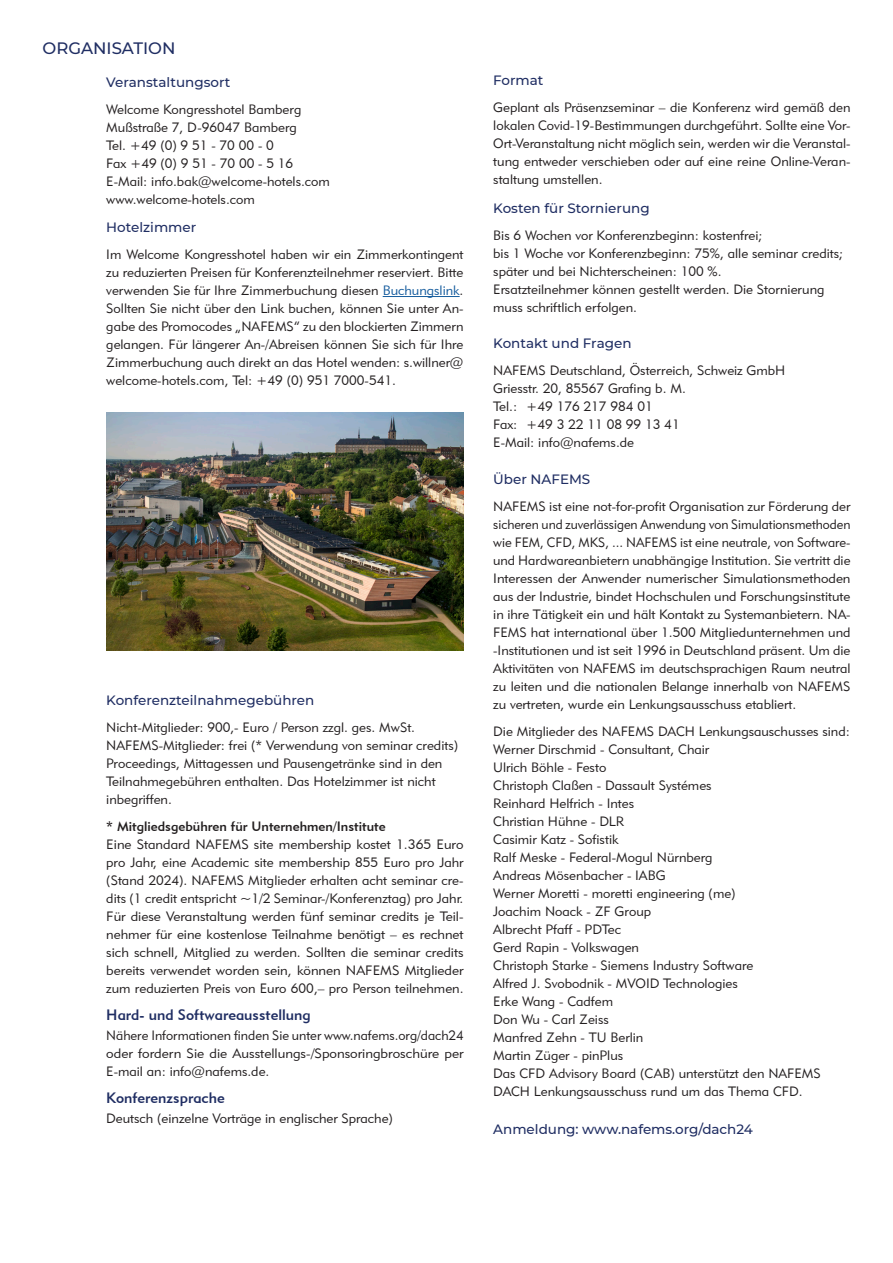
<style>
.page{position:relative;width:893px;height:1263px;background:#fff}
.page>*{position:absolute;margin:0;border:0;box-sizing:border-box;transform-origin:0 0}
.Kopf{font:500 16.5px "Montserrat";color:#202e63}
.Fliestext-Titel{font:15px "Geometric 415 BT Medium A";color:#202e63}
.Fließtext{font:13.5px/18px "Geometric 415 BT Lite A";color:#231f20}
.Überschrift_3{font:500 13.5px "Montserrat";color:#202e63}
.Fließtext-2{font:13.5px "Geometric 415 BT Medium A";color:#231f20}
.s1{color:#175d9e}
</style>
<div class="page">
<hr style="left:383px;top:296px;width:77px;height:1px;background:#175d9e">
<img style="left:106px;top:412px;width:357px;height:239px">
<p class="Kopf" style="left:43px;top:37px;width:134px">ORGANISATION</p>
<p class="Überschrift_3" style="left:106px;top:72px;width:126px">Veranstaltungsort</p>
<p class="Fließtext" style="left:106px;top:100px;width:225px">Welcome Kongresshotel Bamberg<br>Mußstraße 7, D-96047 Bamberg<br>Tel. +49 (0) 9 51 - 70 00 - 0<br>Fax +49 (0) 9 51 - 70 00 - 5 16<br>E-Mail: info.bak@welcome-hotels.com www.welcome-hotels.com</p>
<p class="Überschrift_3" style="left:106px;top:218px;width:92px">Hotelzimmer</p>
<p class="Fließtext" style="left:106px;top:245px;width:359px;text-align:justify">Im Welcome Kongresshotel haben wir ein Zimmerkontingent zu reduzierten Preisen für Konferenzteilnehmer reserviert. Bitte verwenden Sie für Ihre Zimmerbuchung diesen <span class="s1">Buchungslink</span>.<br>Sollten Sie nicht über den Link buchen, können Sie unter An&shy;gabe des Promocodes „NAFEMS“ zu den blockierten Zimmern gelangen. Für längerer An-/Abreisen können Sie sich für Ihre Zimmerbuchung auch direkt an das Hotel wenden: s.willner@ welcome-hotels.com, Tel: +49 (0) 951 7000-541.</p>
<p class="Überschrift_3" style="left:106px;top:690px;width:210px">Konferenzteilnahmegebühren</p>
<p class="Fließtext" style="left:106px;top:718px;width:353px">Nicht-Mitglieder: 900,- Euro / Person zzgl. ges. MwSt.<br>NAFEMS-Mitglieder: frei (* Verwendung von seminar credits)<br>Proceedings, Mittagessen und Pausengetränke sind in den Teilnahmegebühren enthalten. Das Hotelzimmer ist nicht inbegriffen.</p>
<p class="Fließtext-2" style="left:106px;top:818px;width:281px">* Mitgliedsgebühren für Unternehmen/Institute</p>
<p class="Fließtext" style="left:106px;top:835px;width:359px;text-align:justify">Eine Standard NAFEMS site membership kostet 1.365 Euro pro Jahr, eine Academic site membership 855 Euro pro Jahr (Stand 2024). NAFEMS Mitglieder erhalten acht seminar cre&shy;dits (1 credit entspricht ~1/2 Seminar-/Konferenztag) pro Jahr.<br>Für diese Veranstaltung werden fünf seminar credits je Teil&shy;nehmer für eine kostenlose Teilnahme benötigt – es rechnet sich schnell, Mitglied zu werden. Sollten die seminar credits bereits verwendet worden sein, können NAFEMS Mitglieder zum reduzierten Preis von Euro 600,– pro Person teilnehmen.</p>
<p class="Fliestext-Titel" style="left:106px;top:1005px;width:206px">Hard- und Softwareausstellung</p>
<p class="Fließtext" style="left:106px;top:1026px;width:359px;text-align:justify">Nähere Informationen finden Sie unter www.nafems.org/dach24 oder fordern Sie die Ausstellungs-/Sponsoringbroschüre per E-mail an: info@nafems.de.</p>
<p class="Fliestext-Titel" style="left:106px;top:1088px;width:120px">Konferenzsprache</p>
<p class="Fließtext" style="left:106px;top:1109px;width:288px">Deutsch (einzelne Vorträge in englischer Sprache)</p>
<p class="Überschrift_3" style="left:493px;top:71px;width:52px">Format</p>
<p class="Fließtext" style="left:493px;top:98px;width:359px;text-align:justify">Geplant als Präsenzseminar – die Konferenz wird gemäß den lokalen Covid-19-Bestimmungen durchgeführt. Sollte eine Vor-Ort-Veranstaltung nicht möglich sein, werden wir die Veranstal&shy;tung entweder verschieben oder auf eine reine Online-Veran&shy;staltung umstellen.</p>
<p class="Überschrift_3" style="left:493px;top:199px;width:158px">Kosten für Stornierung</p>
<p class="Fließtext" style="left:493px;top:226px;width:352px">Bis 6 Wochen vor Konferenzbeginn: kostenfrei;<br>bis 1 Woche vor Konferenzbeginn: 75%, alle seminar credits; später und bei Nichterscheinen: 100 %.<br>Ersatzteilnehmer können gestellt werden. Die Stornierung muss schriftlich erfolgen.</p>
<p class="Überschrift_3" style="left:493px;top:334px;width:140px">Kontakt und Fragen</p>
<p class="Fließtext" style="left:493px;top:361px;width:294px">NAFEMS Deutschland, Österreich, Schweiz GmbH<br>Griesstr. 20, 85567 Grafing b. M.<br>Tel.: +49 176 217 984 01<br>Fax: +49 3 22 11 08 99 13 41<br>E-Mail: info@nafems.de</p>
<p class="Überschrift_3" style="left:493px;top:470px;width:99px">Über NAFEMS</p>
<p class="Fließtext" style="left:493px;top:497px;width:359px;text-align:justify">NAFEMS ist eine not-for-profit Organisation zur Förderung der sicheren und zuverlässigen Anwendung von Simulationsmethoden wie FEM, CFD, MKS, ... NAFEMS ist eine neutrale, von Software&shy;und Hardwareanbietern unabhängige Institution. Sie vertritt die Interessen der Anwender numerischer Simulationsmethoden aus der Industrie, bindet Hochschulen und Forschungsinstitute in ihre Tätigkeit ein und hält Kontakt zu Systemanbietern. NA-FEMS hat international über 1.500 Mitgliedunternehmen und -Institutionen und ist seit 1996 in Deutschland präsent. Um die Aktivitäten von NAFEMS im deutschsprachigen Raum neutral zu leiten und die nationalen Belange innerhalb von NAFEMS zu vertreten, wurde ein Lenkungsausschuss etabliert.</p>
<p class="Fließtext" style="left:493px;top:722px;width:358px">Die Mitglieder des NAFEMS DACH Lenkungsauschusses sind:</p>
<p class="Fließtext" style="left:493px;top:740px;width:217px">Werner Dirschmid - Consultant, Chair</p>
<p class="Fließtext" style="left:493px;top:758px;width:115px">Ulrich Böhle - Festo</p>
<p class="Fließtext" style="left:493px;top:776px;width:220px">Christoph Claßen - Dassault Systémes</p>
<p class="Fließtext" style="left:493px;top:794px;width:142px">Reinhard Helfrich - Intes</p>
<p class="Fließtext" style="left:493px;top:812px;width:133px">Christian Hühne - DLR</p>
<p class="Fließtext" style="left:493px;top:830px;width:127px">Casimir Katz - Sofistik</p>
<p class="Fließtext" style="left:493px;top:848px;width:221px">Ralf Meske - Federal-Mogul Nürnberg</p>
<p class="Fließtext" style="left:493px;top:866px;width:174px">Andreas Mösenbacher - IABG</p>
<p class="Fließtext" style="left:493px;top:884px;width:244px">Werner Moretti - moretti engineering (me)</p>
<p class="Fließtext" style="left:493px;top:902px;width:159px">Joachim Noack - ZF Group</p>
<p class="Fließtext" style="left:493px;top:920px;width:129px">Albrecht Pfaff - PDTec</p>
<p class="Fließtext" style="left:493px;top:938px;width:147px">Gerd Rapin - Volkswagen</p>
<p class="Fließtext" style="left:493px;top:956px;width:262px">Christoph Starke - Siemens Industry Software</p>
<p class="Fließtext" style="left:493px;top:974px;width:246px">Alfred J. Svobodnik - MVOID Technologies</p>
<p class="Fließtext" style="left:493px;top:992px;width:121px">Erke Wang - Cadfem</p>
<p class="Fließtext" style="left:493px;top:1010px;width:117px">Don Wu - Carl Zeiss</p>
<p class="Fließtext" style="left:493px;top:1028px;width:152px">Manfred Zehn - TU Berlin</p>
<p class="Fließtext" style="left:493px;top:1046px;width:131px">Martin Züger - pinPlus</p>
<p class="Fließtext" style="left:493px;top:1064px;width:329px">Das CFD Advisory Board (CAB) unterstützt den NAFEMS<br>DACH Lenkungsausschuss rund um das Thema CFD.</p>
<p class="Überschrift_3" style="left:493px;top:1119px;width:261px">Anmeldung: www.nafems.org/dach24</p>
</div>
